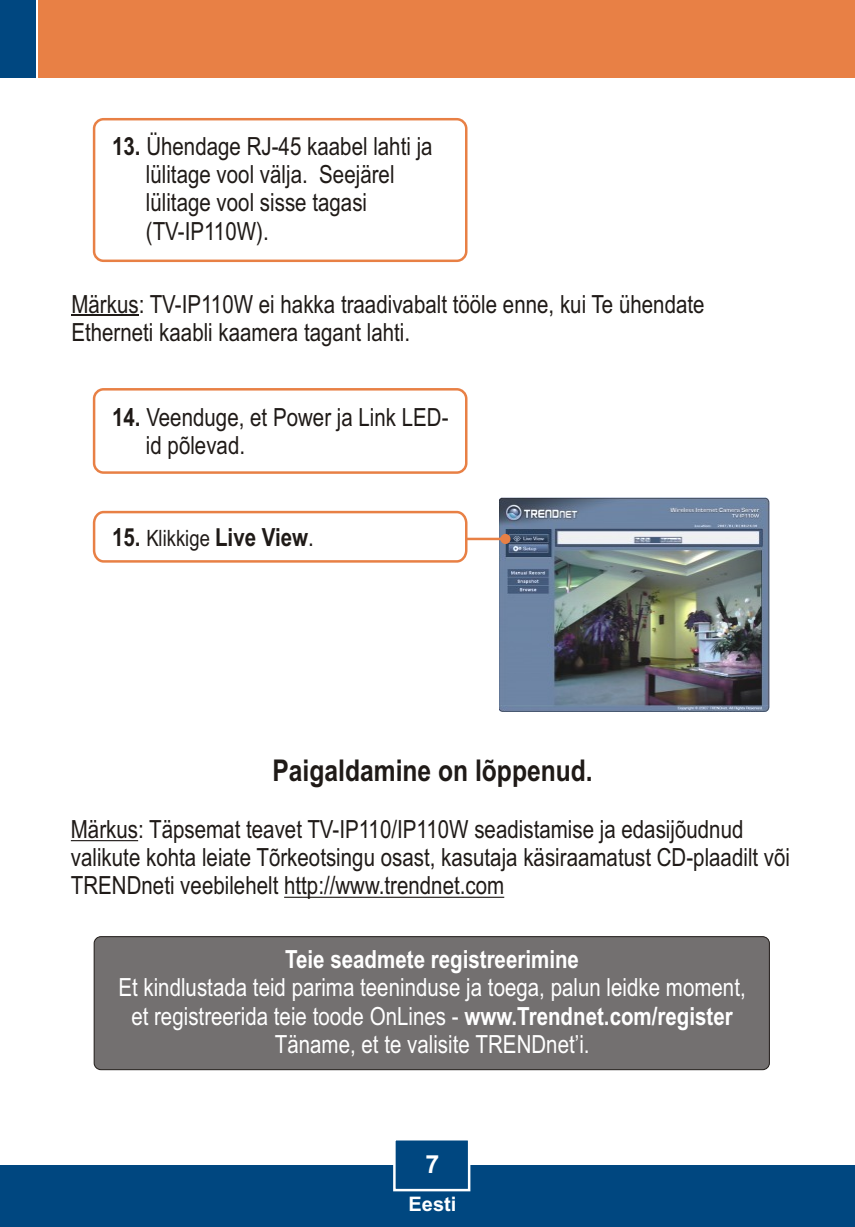
<style>
.page{position:relative;width:855px;height:1227px;background:#fff}
.page>*{position:absolute;margin:0;border:0;box-sizing:border-box;transform-origin:0 0}
.t1{font:700 30px "Arial Narrow";color:#1f1a17}
.t2{font:25px/28.2px "Arial Narrow";color:#1f1a17}
.t3{font:25px/28.5px "Arial Narrow";color:#fff;text-align:center}
.t4{font:700 25px "Arial Narrow";color:#fff}
.t5{font:700 25px "Arial Narrow";color:#1f1a17}
.t6{font:700 25px "Arial";color:#fff}
.t7{font:700 20px "Arial";color:#fff}
.s1{font-weight:700}
.s2{font-weight:400;font-size:22.5px}
.s3{font-weight:400}
</style>
<div class="page">
<div style="left:0;top:1165px;width:854px;height:62px;background:#004780"></div>
<div style="left:39px;top:0;width:815px;height:78px;background:#e88045"></div>
<div style="left:0;top:0;width:36px;height:78px;background:#004780"></div>
<svg style="left:393px;top:1140px;width:78px;height:52px"></svg>
<img style="left:499px;top:497px;width:270px;height:215px">
<div style="left:93px;top:118px;width:374px;height:144px;background:#fff;border:3px solid #e88045;border-radius:9px"></div>
<div style="left:93px;top:388px;width:374px;height:86px;background:#fff;border:3px solid #e88045;border-radius:9px"></div>
<svg style="left:92px;top:509px;width:418px;height:55px"></svg>
<hr style="left:71px;top:840px;width:67px;height:1px;background:#1f1a17">
<hr style="left:284px;top:896px;width:220px;height:2px;background:#1f1a17">
<hr style="left:71px;top:315px;width:68px;height:1px;background:#1f1a17">
<div style="left:94px;top:936px;width:675px;height:134px;background:#737070;border:1px solid #1f1a17;border-radius:7px"></div>
<p class="t2" style="left:146px;top:134px;width:288px;text-indent:-34px"><span class="s1">13.</span> Ühendage RJ-45 kaabel lahti ja lülitage vool välja. Seejärel lülitage vool sisse tagasi (TV-IP110W).</p>
<p class="t2" style="left:71px;top:292px;width:634px">Märkus: TV-IP110W ei hakka traadivabalt tööle enne, kui Te ühendate<br>Etherneti kaabli kaamera tagant lahti.</p>
<p class="t2" style="left:146px;top:405px;width:304px;text-indent:-34px"><span class="s1">14.</span> Veenduge, et Power ja Link LED&shy;id põlevad.</p>
<p class="t5" style="left:112px;top:528px;width:203px">15. <span class="s2">Klikkige</span> Live View<span class="s3">.</span></p>
<p class="t1" style="left:272px;top:759px;width:321px">Paigaldamine on lõppenud.</p>
<p class="t2" style="left:71px;top:817px;width:720px">Märkus: Täpsemat teavet TV-IP110/IP110W seadistamise ja edasijõudnud valikute kohta leiate Tõrkeotsingu osast, kasutaja käsiraamatust CD-plaadilt või<br>TRENDneti veebilehelt http://www.trendnet.com</p>
<p class="t4" style="left:285px;top:949px;width:295px">Teie seadmete registreerimine</p>
<p class="t3" style="left:118px;top:975px;width:628px">Et kindlustada teid parima teeninduse ja toega, palun leidke moment, et registreerida teie toode OnLines - <span class="s1">www.Trendnet.com/register<br></span>Täname, et te valisite TRENDnet’i.</p>
<p class="t6" style="left:425px;top:1154px;width:15px">7</p>
<p class="t7" style="left:408px;top:1196px;width:49px">Eesti</p>
</div>
